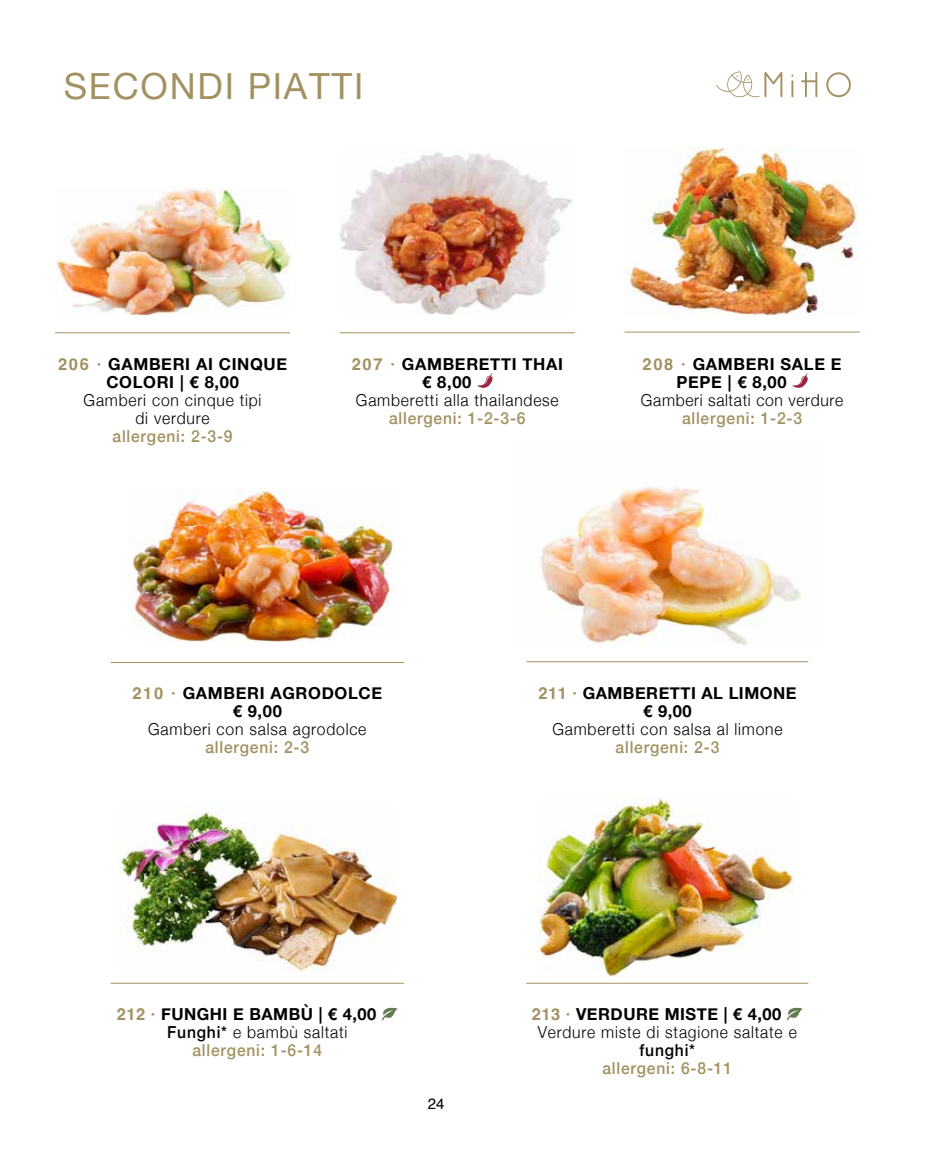
<style>
.page{position:relative;width:936px;height:1149px;background:#fff}
.page>*{position:absolute;margin:0;border:0;box-sizing:border-box;transform-origin:0 0}
.t1{font:36px "Helvetica Neue";letter-spacing:.05em;color:#a39161}
.t2{font:300 16.5px/18px "Helvetica Neue";letter-spacing:.05em;color:#000;text-align:center;scale:.95 1}
.t3{font:700 16.5px/18px "Helvetica Neue";letter-spacing:.04em;color:#000;text-align:center}
.t4{font:500 16.5px "Helvetica Neue";letter-spacing:.05em;color:#a39161;scale:.95 1}
.t5{font:500 16.5px "Helvetica Neue";letter-spacing:.05em;color:#000;scale:.95 1}
.t6{font:15px "Helvetica";color:#000}
.s1{font-family:"Helvetica";color:#a39161}
.s2{font-weight:500}
.s3{font-family:"Helvetica";font-weight:700;color:#a39161}
.s4{font-weight:700}
</style>
<div class="page">
<svg style="left:801px;top:72px;width:16px;height:25px"></svg>
<svg style="left:826px;top:72px;width:24px;height:25px"></svg>
<svg style="left:791px;top:75px;width:2px;height:22px"></svg>
<svg style="left:716px;top:71px;width:66px;height:27px"></svg>
<img style="left:55px;top:187px;width:235px;height:127px">
<img style="left:340px;top:148px;width:233px;height:166px">
<img style="left:625px;top:147px;width:233px;height:169px">
<svg style="left:477px;top:373px;width:15px;height:15px"></svg>
<svg style="left:792px;top:373px;width:15px;height:15px"></svg>
<hr style="left:55px;top:332px;width:235px;height:1px;background:#a39161">
<hr style="left:340px;top:332px;width:235px;height:1px;background:#a39161">
<hr style="left:111px;top:662px;width:293px;height:1px;background:#a39161">
<hr style="left:624px;top:331px;width:235px;height:1px;background:#a39161">
<hr style="left:526px;top:661px;width:282px;height:1px;background:#a39161">
<svg style="left:382px;top:1007px;width:16px;height:13px"></svg>
<svg style="left:787px;top:1007px;width:15px;height:13px"></svg>
<img style="left:118px;top:805px;width:278px;height:168px">
<hr style="left:111px;top:982px;width:293px;height:1px;background:#a39161">
<hr style="left:526px;top:982px;width:282px;height:1px;background:#a39161">
<img style="left:129px;top:488px;width:265px;height:153px">
<img style="left:540px;top:487px;width:262px;height:158px">
<img style="left:537px;top:797px;width:256px;height:179px">
<h1 class="t1" style="left:64px;top:60px;width:301px">SECONDI PIATTI</h1>
<p class="t3" style="left:58px;top:355px;width:231px"><span class="s1">206 ·</span> GAMBERI AI CINQUE<br>COLORI | € 8,00</p>
<p class="t2" style="left:84px;top:389px;width:189px">Gamberi con cinque tipi di verdure</p>
<p class="t4" style="left:112px;top:422px;width:128px">allergeni: 2-3-9</p>
<p class="t3" style="left:422px;top:355px;width:142px;text-align:left;text-indent:-70px"><span class="s1">207 ·</span> GAMBERETTI THAI € 8,00</p>
<p class="t2" style="left:356px;top:389px;width:215px">Gamberetti alla thailandese</p>
<p class="t4" style="left:389px;top:404px;width:145px">allergeni: 1-2-3-6</p>
<p class="t3" style="left:676px;top:355px;width:167px;text-align:left;text-indent:-34px"><span class="s1">208 ·</span> GAMBERI SALE E<br>PEPE | € 8,00</p>
<p class="t2" style="left:641px;top:389px;width:214px">Gamberi saltati con verdure</p>
<p class="t4" style="left:682px;top:404px;width:128px">allergeni: 1-2-3</p>
<p class="t3" style="left:132px;top:683px;width:251px"><span class="s1">210 ·</span> GAMBERI AGRODOLCE € 9,00</p>
<p class="t2" style="left:148px;top:718px;width:231px">Gamberi con salsa agrodolce</p>
<p class="t4" style="left:205px;top:733px;width:111px">allergeni: 2-3</p>
<p class="t3" style="left:538px;top:683px;width:260px"><span class="s1">211 ·</span> GAMBERETTI AL LIMONE € 9,00</p>
<p class="t2" style="left:552px;top:718px;width:244px">Gamberetti con salsa al limone</p>
<p class="t4" style="left:615px;top:733px;width:111px">allergeni: 2-3</p>
<p class="t3" style="left:117px;top:1005px;width:261px"><span class="s1">212 ·</span> FUNGHI E BAMBÙ | € 4,00</p>
<p class="t2" style="left:167px;top:1021px;width:191px"><span class="s2">Funghi*</span> e bambù saltati</p>
<p class="t4" style="left:192px;top:1036px;width:138px">allergeni: 1-6-14</p>
<p class="t6" style="left:427px;top:1091px;width:18px">24</p>
<p class="t2" style="left:537px;top:1003px;width:274px;text-align:left;text-indent:-6px"><span class="s3">213 ·</span> <span class="s4">VERDURE MISTE | € 4,00<br></span>Verdure miste di stagione saltate e</p>
<p class="t5" style="left:639px;top:1036px;width:60px">funghi*</p>
<p class="t4" style="left:602px;top:1054px;width:138px">allergeni: 6-8-11</p>
</div>
